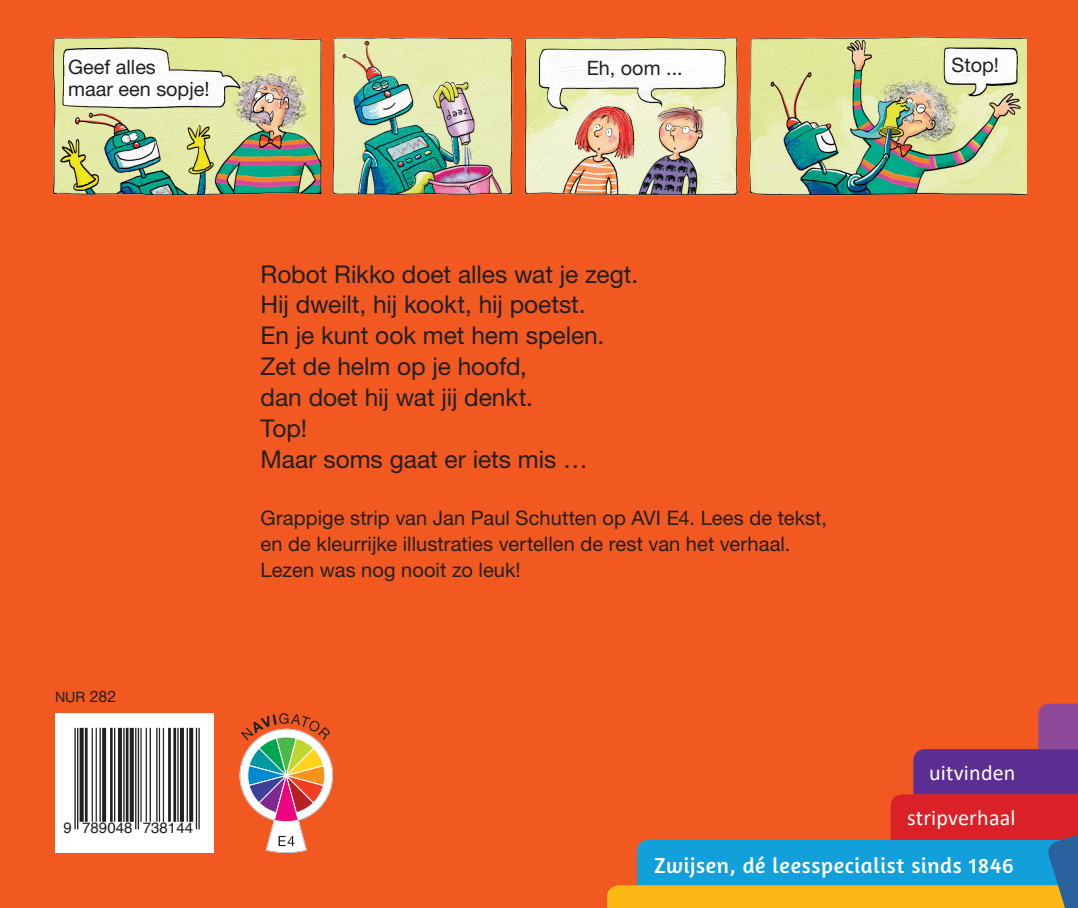
<style>
.page{position:relative;width:1078px;height:908px;background:#fff}
.page>*{position:absolute;margin:0;border:0;box-sizing:border-box;transform-origin:0 0}
.t1{font:24.6px/30.8px "Helvetica Neue LT Std";letter-spacing:-.005em;color:#231f20}
.t2{font:22px "Amaranth";letter-spacing:.03em;color:#fff}
.t3{font:22px/45.4px "Calibri";letter-spacing:.01em;color:#fff;text-align:right}
.t4{font:20px/26px "Helvetica Neue LT Std";letter-spacing:.005em;color:#231f20}
.t5{font:19.8px/22.2px "Helvetica Neue LT Std";color:#231f20}
.t6{font:15px "Helvetica";color:#231f20}
.t7{font:14.2px "Helvetica Neue LT Std";color:#231f20}
.s1{font-size:15.8px}
</style>
<div class="page">
<div style="left:0;top:0;width:1077px;height:907px;background:#f15921"></div>
<div style="left:55px;top:713px;width:159px;height:139px;background:#fff"></div>
<svg style="left:74px;top:727px;width:126px;height:103px"></svg>
<hr style="left:198px;top:727px;width:2px;height:102px;background:#231f20">
<hr style="left:196px;top:727px;width:1px;height:102px;background:#231f20">
<svg style="left:189px;top:727px;width:4px;height:94px"></svg>
<hr style="left:186px;top:727px;width:2px;height:94px;background:#231f20">
<hr style="left:180px;top:727px;width:4px;height:94px;background:#231f20">
<hr style="left:177px;top:727px;width:2px;height:94px;background:#231f20">
<hr style="left:173px;top:727px;width:3px;height:94px;background:#231f20">
<hr style="left:168px;top:727px;width:3px;height:94px;background:#231f20">
<hr style="left:163px;top:727px;width:1px;height:94px;background:#231f20">
<hr style="left:159px;top:727px;width:1px;height:94px;background:#231f20">
<hr style="left:156px;top:727px;width:1px;height:94px;background:#231f20">
<hr style="left:150px;top:727px;width:1px;height:94px;background:#231f20">
<hr style="left:146px;top:727px;width:1px;height:94px;background:#231f20">
<hr style="left:140px;top:727px;width:2px;height:94px;background:#231f20">
<hr style="left:138px;top:727px;width:1px;height:102px;background:#231f20">
<hr style="left:135px;top:727px;width:1px;height:102px;background:#231f20">
<svg style="left:130px;top:727px;width:4px;height:94px"></svg>
<hr style="left:126px;top:727px;width:2px;height:94px;background:#231f20">
<hr style="left:123px;top:727px;width:1px;height:94px;background:#231f20">
<svg style="left:118px;top:727px;width:4px;height:94px"></svg>
<hr style="left:114px;top:727px;width:1px;height:94px;background:#231f20">
<hr style="left:110px;top:727px;width:3px;height:94px;background:#231f20">
<svg style="left:102px;top:727px;width:4px;height:94px"></svg>
<hr style="left:99px;top:727px;width:2px;height:94px;background:#231f20">
<hr style="left:96px;top:727px;width:1px;height:94px;background:#231f20">
<hr style="left:92px;top:727px;width:1px;height:94px;background:#231f20">
<hr style="left:85px;top:727px;width:3px;height:94px;background:#231f20">
<svg style="left:80px;top:727px;width:4px;height:94px"></svg>
<hr style="left:77px;top:727px;width:1px;height:102px;background:#231f20">
<hr style="left:74px;top:727px;width:2px;height:102px;background:#231f20">
<svg style="left:607px;top:703px;width:470px;height:204px"></svg>
<svg style="left:240px;top:713px;width:93px;height:139px"></svg>
<img style="left:52px;top:36px;width:974px;height:160px">
<p class="t5" style="left:68px;top:55px;width:143px">Geef alles<br>maar een sopje!</p>
<p class="t5" style="left:586px;top:57px;width:97px">Eh, oom ...</p>
<p class="t5" style="left:951px;top:53px;width:49px">Stop!</p>
<p class="t7" style="left:55px;top:688px;width:63px">NUR <span class="s1">282</span></p>
<p class="t6" style="left:64px;top:815px;width:131px">9 789048 738144</p>
<p class="t1" style="left:260px;top:258px;width:379px">Robot Rikko doet alles wat je zegt.<br>Hij dweilt, hij kookt, hij poetst.<br>En je kunt ook met hem spelen.<br>Zet de helm op je hoofd,<br>dan doet hij wat jij denkt.<br>Top!<br>Maar soms gaat er iets mis …</p>
<p class="t4" style="left:260px;top:504px;width:568px">Grappige strip van Jan Paul Schutten op AVI E4. Lees de tekst, en de kleurrijke illustraties vertellen de rest van het verhaal.<br>Lezen was nog nooit zo leuk!</p>
<p class="t3" style="left:906px;top:749px;width:110px">uitvinden stripverhaal</p>
<p class="t2" style="left:654px;top:852px;width:361px">Zwijsen, dé leesspecialist sinds 1846</p>
</div>
